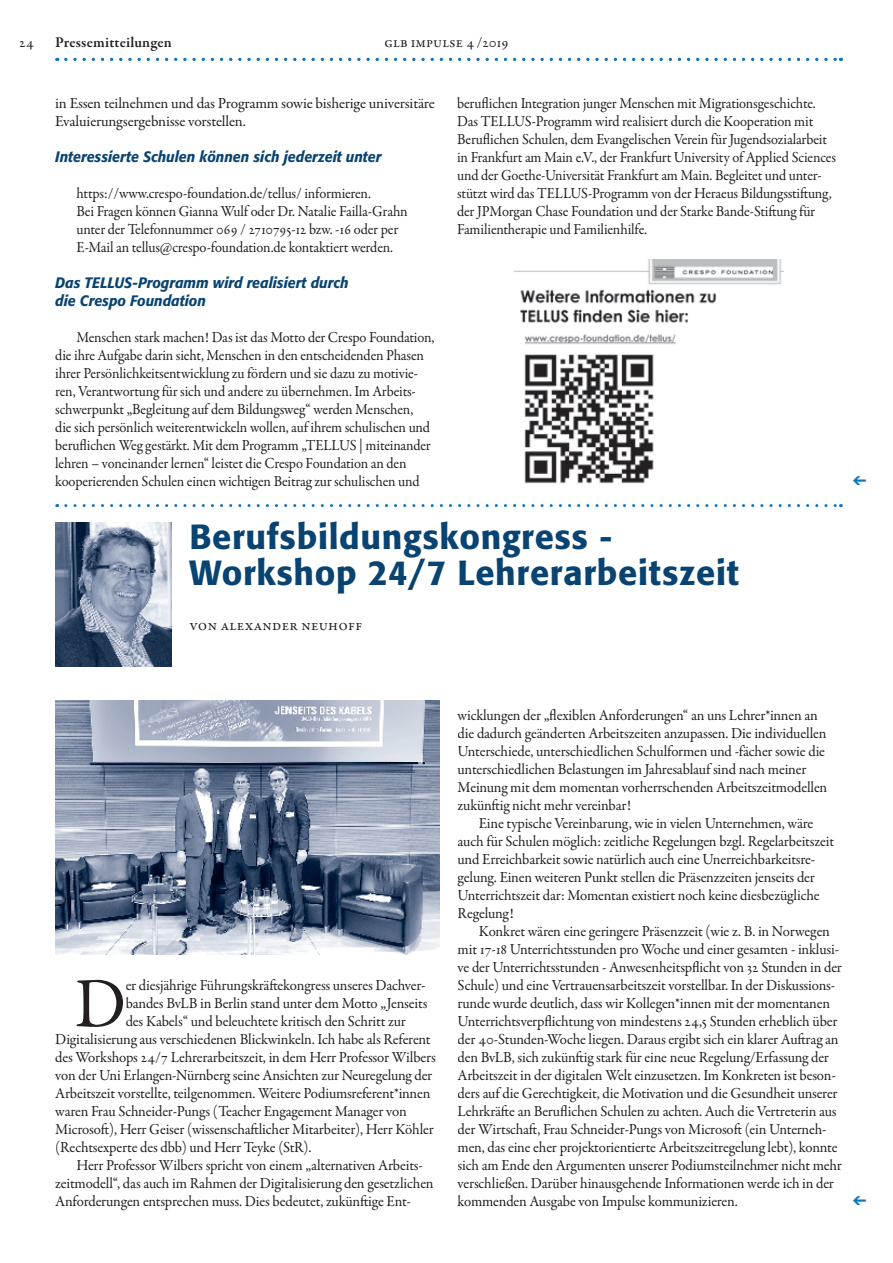
<style>
.page{position:relative;width:893px;height:1263px;background:#fff}
.page>*{position:absolute;margin:0;border:0;box-sizing:border-box;transform-origin:0 0}
.t1{font:70.95px "Garamond Premr Pro";color:#231f20}
.t2{font:500 34.5px/36px "Tn T Form BSK";letter-spacing:.02em;color:#084371}
.t3{font:15.3px/18px "Garamond Premr Pro";letter-spacing:-.01em;color:#231f20;scale:.96 1}
.t4{font:15.3px/18px "Garamond Premr Pro";letter-spacing:-.01em;color:#231f20;scale:.94 1}
.t5{font:15.3px/18px "Garamond Premr Pro";letter-spacing:-.01em;color:#231f20}
.t6{font:15.3px "Garamond Premr Pro";letter-spacing:.02em;color:#231f20}
.t7{font:italic 500 15px/18px "Tn T Form BSK";color:#084371;scale:.94 1}
.t8{font:15px "Garamond Premr Pro";letter-spacing:-.005em;color:#231f20}
.t9{font:600 15px "Garamond Premr Pro";letter-spacing:.01em;color:#231f20}
</style>
<div class="page">
<img style="left:515px;top:259px;width:269px;height:225px">
<svg style="left:66px;top:58px;width:775px;height:3px"></svg>
<svg style="left:66px;top:504px;width:775px;height:3px"></svg>
<img style="left:55px;top:522px;width:116px;height:144px">
<img style="left:55px;top:700px;width:385px;height:254px">
<p class="t8" style="left:19px;top:33px;width:16px">24</p>
<p class="t9" style="left:55px;top:33px;width:118px">Pressemitteilungen</p>
<p class="t8" style="left:384px;top:33px;width:126px">GLB IMPULSE 4/2019</p>
<p class="t5" style="left:55px;top:95px;width:381px">in Essen teilnehmen und das Programm sowie bisherige universitäre<br>Evaluierungsergebnisse vorstellen.</p>
<p class="t7" style="left:55px;top:148px;width:348px">Interessierte Schulen können sich jederzeit unter</p>
<p class="t4" style="left:77px;top:185px;width:354px">https://www.crespo-foundation.de/tellus/ informieren.<br>Bei Fragen können Gianna Wulf oder Dr. Natalie Failla-Grahn unter der Telefonnummer 069 / 2710795-12 bzw. -16 oder per E-Mail an tellus@crespo-foundation.de kontaktiert werden.</p>
<p class="t7" style="left:55px;top:274px;width:314px">Das TELLUS-Programm wird realisiert durch die Crespo Foundation</p>
<p class="t4" style="left:55px;top:329px;width:405px;text-indent:21px">Menschen stark machen! Das ist das Motto der Crespo Foundation, die ihre Aufgabe darin sieht, Menschen in den entscheidenden Phasen ihrer Persönlichkeitsentwicklung zu fördern und sie dazu zu motivie&shy;ren, Verantwortung für sich und andere zu übernehmen. Im Arbeits&shy;schwerpunkt „Begleitung auf dem Bildungsweg“ werden Menschen,<br>die sich persönlich weiterentwickeln wollen, auf ihrem schulischen und beruflichen Weg gestärkt. Mit dem Programm „TELLUS | miteinander lehren – voneinander lernen“ leistet die Crespo Foundation an den kooperierenden Schulen einen wichtigen Beitrag zur schulischen und</p>
<p class="t4" style="left:457px;top:95px;width:405px">beruflichen Integration junger Menschen mit Migrationsgeschichte.<br>Das TELLUS-Programm wird realisiert durch die Kooperation mit Beruflichen Schulen, dem Evangelischen Verein für Jugendsozialarbeit in Frankfurt am Main e.V., der Frankfurt University of Applied Sciences und der Goethe-Universität Frankfurt am Main. Begleitet und unter&shy;stützt wird das TELLUS-Programm von der Heraeus Bildungsstiftung, der JPMorgan Chase Foundation und der Starke Bande-Stiftung für Familientherapie und Familienhilfe.</p>
<h2 class="t2" style="left:189px;top:519px;width:551px">Berufsbildungskongress -<br>Workshop 24/7 Lehrerarbeitszeit</h2>
<p class="t6" style="left:189px;top:616px;width:174px">Von Alexander Neuhoff</p>
<h1 class="t1" style="left:75px;top:961px;width:53px">D</h1>
<p class="t3" style="left:126px;top:977px;width:314px">er diesjährige Führungskräftekongress unseres Dachver-</p>
<p class="t3" style="left:126px;top:995px;width:316px">bandes BvLB in Berlin stand unter dem Motto „Jenseits</p>
<p class="t3" style="left:126px;top:1013px;width:293px">des Kabels“ und beleuchtete kritisch den Schritt zur</p>
<p class="t3" style="left:55px;top:1031px;width:393px">Digitalisierung aus verschiedenen Blickwinkeln. Ich habe als Referent</p>
<p class="t3" style="left:55px;top:1049px;width:398px">des Workshops 24/7 Lehrerarbeitszeit, in dem Herr Professor Wilbers</p>
<p class="t3" style="left:55px;top:1067px;width:394px">von der Uni Erlangen-Nürnberg seine Ansichten zur Neuregelung der</p>
<p class="t3" style="left:55px;top:1085px;width:392px">Arbeitszeit vorstellte, teilgenommen. Weitere Podiumsreferent*innen</p>
<p class="t3" style="left:55px;top:1103px;width:368px">waren Frau Schneider-Pungs (Teacher Engagement Manager von</p>
<p class="t3" style="left:55px;top:1121px;width:396px">Microsoft), Herr Geiser (wissenschaftlicher Mitarbeiter), Herr Köhler</p>
<p class="t3" style="left:55px;top:1139px;width:268px">(Rechtsexperte des dbb) und Herr Teyke (StR).</p>
<p class="t3" style="left:77px;top:1157px;width:362px">Herr Professor Wilbers spricht von einem „alternativen Arbeits-</p>
<p class="t3" style="left:55px;top:1175px;width:396px">zeitmodell“, das auch im Rahmen der Digitalisierung den gesetzlichen</p>
<p class="t3" style="left:55px;top:1193px;width:372px">Anforderungen entsprechen muss. Dies bedeutet, zukünftige Ent-</p>
<p class="t3" style="left:458px;top:707px;width:387px">wicklungen der „flexiblen Anforderungen“ an uns Lehrer*innen an die dadurch geänderten Arbeitszeiten anzupassen. Die individuellen Unterschiede, unterschiedlichen Schulformen und -fächer sowie die unterschiedlichen Belastungen im Jahresablauf sind nach meiner Meinung mit dem momentan vorherrschenden Arbeitszeitmodellen zukünftig nicht mehr vereinbar!</p>
<p class="t3" style="left:458px;top:815px;width:394px;text-indent:21px">Eine typische Vereinbarung, wie in vielen Unternehmen, wäre auch für Schulen möglich: zeitliche Regelungen bzgl. Regelarbeitszeit und Erreichbarkeit sowie natürlich auch eine Unerreichbarkeitsre&shy;gelung. Einen weiteren Punkt stellen die Präsenzzeiten jenseits der Unterrichtszeit dar: Momentan existiert noch keine diesbezügliche Regelung!</p>
<p class="t3" style="left:458px;top:923px;width:402px;text-indent:21px">Konkret wären eine geringere Präsenzzeit (wie z. B. in Norwegen mit 17-18 Unterrichtsstunden pro Woche und einer gesamten - inklusi&shy;ve der Unterrichtsstunden - Anwesenheitspflicht von 32 Stunden in der Schule) und eine Vertrauensarbeitszeit vorstellbar. In der Diskussions&shy;runde wurde deutlich, dass wir Kollegen*innen mit der momentanen Unterrichtsverpflichtung von mindestens 24,5 Stunden erheblich über der 40-Stunden-Woche liegen. Daraus ergibt sich ein klarer Auftrag an den BvLB, sich zukünftig stark für eine neue Regelung/Erfassung der Arbeitszeit in der digitalen Welt einzusetzen. Im Konkreten ist beson&shy;ders auf die Gerechtigkeit, die Motivation und die Gesundheit unserer Lehrkräfte an Beruflichen Schulen zu achten. Auch die Vertreterin aus der Wirtschaft, Frau Schneider-Pungs von Microsoft (ein Unterneh&shy;men, das eine eher projektorientierte Arbeitszeitregelung lebt), konnte sich am Ende den Argumenten unserer Podiumsteilnehmer nicht mehr verschließen. Darüber hinausgehende Informationen werde ich in der kommenden Ausgabe von Impulse kommunizieren.</p>
</div>
